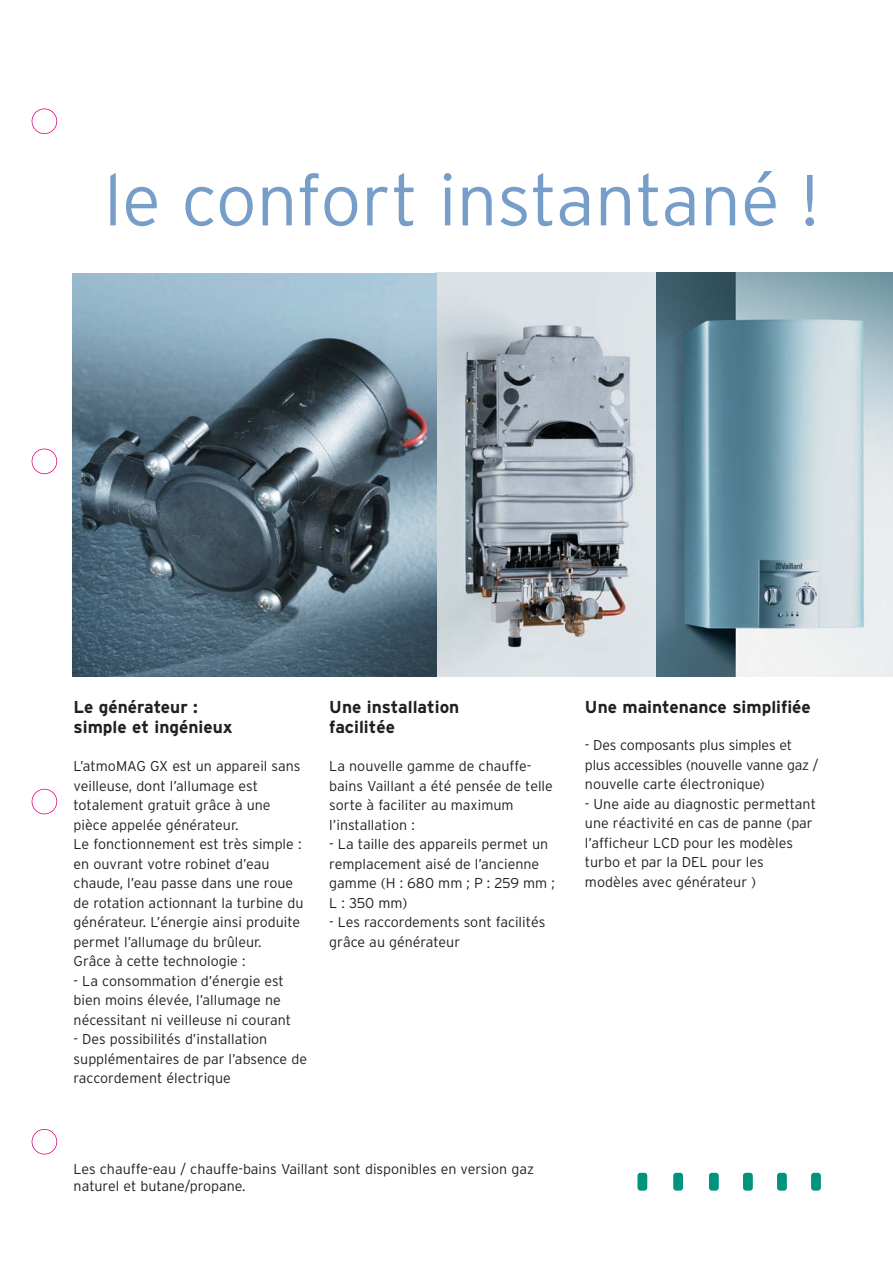
<style>
.page{position:relative;width:893px;height:1263px;background:#fff}
.page>*{position:absolute;margin:0;border:0;box-sizing:border-box;transform-origin:0 0}
.t1{font:300 72px "Interstate";color:#769ec9}
.t2{font:700 17.25px/20.7px "Interstate";color:#231f20}
.t3{font:300 14.25px/19.5px "Interstate";color:#231f20}
.t4{font:300 14.25px/19.5px "Interstate";letter-spacing:-.02em;color:#231f20}
</style>
<div class="page">
<img style="left:72px;top:273px;width:584px;height:404px">
<div style="left:637px;top:1173px;width:10px;height:18px;background:#00947c;border-radius:3px"></div>
<div style="left:673px;top:1173px;width:10px;height:18px;background:#00947c;border-radius:3px"></div>
<div style="left:709px;top:1173px;width:9px;height:18px;background:#00947c;border-radius:3px"></div>
<div style="left:743px;top:1173px;width:9px;height:18px;background:#00947c;border-radius:3px"></div>
<div style="left:777px;top:1173px;width:9px;height:18px;background:#00947c;border-radius:3px"></div>
<div style="left:811px;top:1173px;width:9px;height:18px;background:#00947c;border-radius:3px"></div>
<svg style="left:656px;top:273px;width:236px;height:404px;background:#8fabb6"></svg>
<div style="left:32px;top:109px;width:25px;height:25px;border:2px solid #e20077;border-radius:50%"></div>
<div style="left:32px;top:449px;width:25px;height:25px;border:2px solid #e20077;border-radius:50%"></div>
<div style="left:32px;top:789px;width:25px;height:25px;border:2px solid #e20077;border-radius:50%"></div>
<div style="left:32px;top:1129px;width:25px;height:26px;border:2px solid #e20077;border-radius:50%"></div>
<h1 class="t1" style="left:104px;top:173px;width:716px">le confort instantané !</h1>
<p class="t2" style="left:74px;top:697px;width:161px">Le générateur : simple et ingénieux</p>
<p class="t3" style="left:74px;top:758px;width:231px">L’atmoMAG GX est un appareil sans veilleuse, dont l’allumage est totalement gratuit grâce à une pièce appelée générateur.<br>Le fonctionnement est très simple : en ouvrant votre robinet d’eau chaude, l’eau passe dans une roue de rotation actionnant la turbine du générateur. L’énergie ainsi produite permet l’allumage du brûleur.<br>Grâce à cette technologie :</p>
<p class="t3" style="left:74px;top:972px;width:219px">- La consommation d’énergie est bien moins élevée, l’allumage ne nécessitant ni veilleuse ni courant</p>
<p class="t3" style="left:74px;top:1031px;width:235px">- Des possibilités d’installation supplémentaires de par l’absence de raccordement électrique</p>
<p class="t2" style="left:329px;top:697px;width:131px">Une installation facilitée</p>
<p class="t3" style="left:329px;top:758px;width:225px">La nouvelle gamme de chauffe&shy;bains Vaillant a été pensée de telle sorte à faciliter au maximum l’installation :</p>
<p class="t3" style="left:329px;top:836px;width:227px">- La taille des appareils permet un remplacement aisé de l’ancienne gamme (H : 680 mm ; P : 259 mm ;<br>L : 350 mm)</p>
<p class="t3" style="left:329px;top:914px;width:218px">- Les raccordements sont facilités grâce au générateur</p>
<p class="t3" style="left:74px;top:1162px;width:462px;line-height:17.1px">Les chauffe-eau / chauffe-bains Vaillant sont disponibles en version gaz naturel et butane/propane.</p>
<p class="t2" style="left:585px;top:697px;width:227px">Une maintenance simplifiée</p>
<p class="t4" style="left:585px;top:737px;width:235px">- Des composants plus simples et plus accessibles (nouvelle vanne gaz / nouvelle carte électronique)</p>
<p class="t3" style="left:585px;top:796px;width:232px">- Une aide au diagnostic permettant une réactivité en cas de panne (par l’afficheur LCD pour les modèles turbo et par la DEL pour les modèles avec générateur )</p>
</div>
